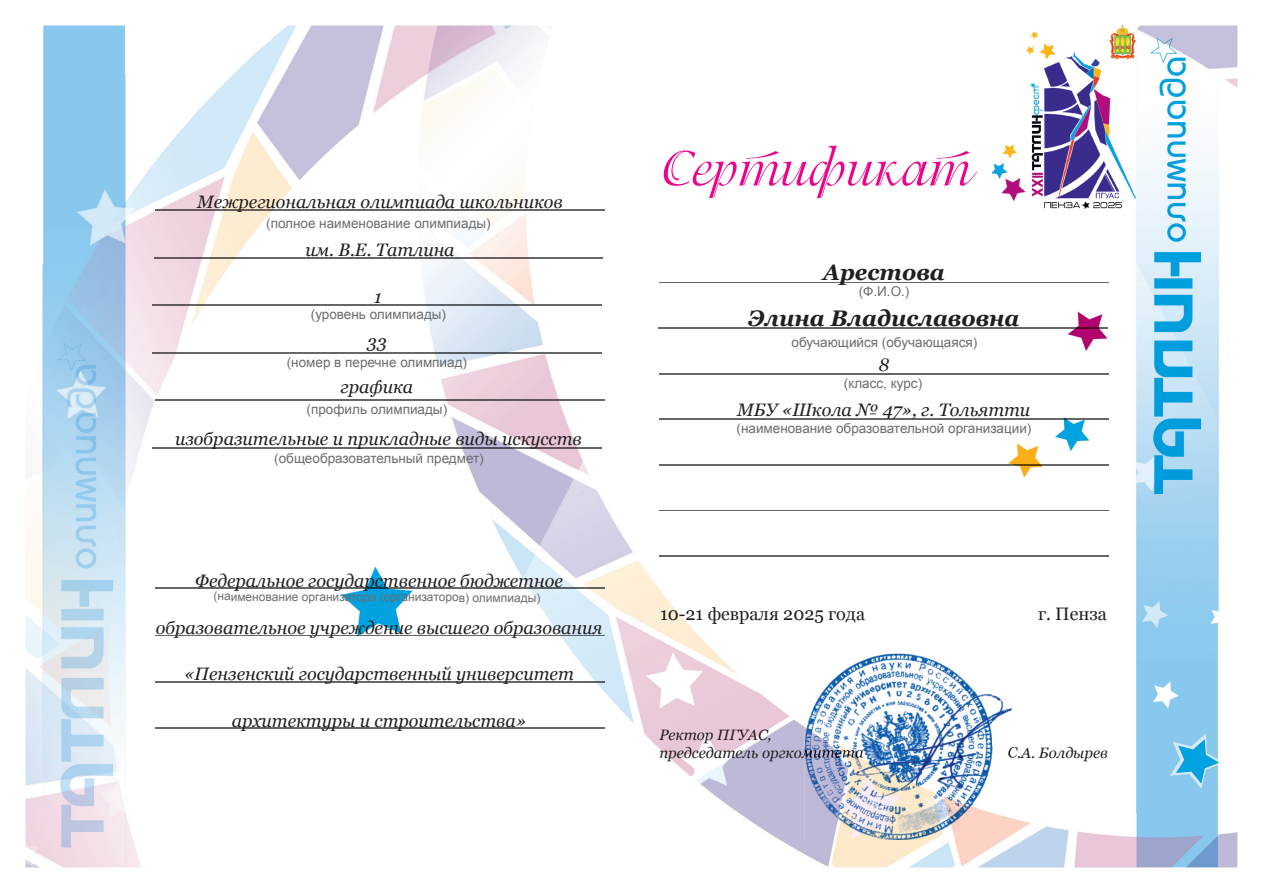
<style>
.page{position:relative;width:1263px;height:893px;background:#fff}
.page>*{position:absolute;margin:0;border:0;box-sizing:border-box;transform-origin:0 0}
.t1{font:54px "Isadora Cyr";color:#ed028c}
.t2{font:italic 700 22.5px/46.5px "Georgia";color:#231f20;text-align:center}
.t3{font:italic 18px "Georgia";color:#231f20}
.t4{font:18px "Georgia";color:#231f20}
.t5{font:italic 15px/18px "Georgia";color:#231f20}
.t6{font:13.5px "Arial";color:#6c6d70}
.t7{font:12px "Arial";letter-spacing:-.005em;color:#6c6d70}
</style>
<div class="page">
<img style="left:26px;top:26px;width:1211px;height:841px">
<img style="left:659px;top:282px;width:449px;height:1px">
<img style="left:156px;top:400px;width:448px;height:1px">
<img style="left:152px;top:447px;width:449px;height:1px">
<img style="left:156px;top:588px;width:448px;height:1px">
<img style="left:156px;top:635px;width:448px;height:1px">
<img style="left:156px;top:681px;width:448px;height:1px">
<img style="left:156px;top:727px;width:448px;height:1px">
<img style="left:156px;top:210px;width:448px;height:1px">
<img style="left:154px;top:257px;width:449px;height:1px">
<img style="left:152px;top:305px;width:449px;height:1px">
<img style="left:152px;top:352px;width:449px;height:1px">
<img style="left:659px;top:328px;width:448px;height:1px">
<img style="left:659px;top:419px;width:449px;height:1px">
<img style="left:659px;top:465px;width:449px;height:1px">
<img style="left:659px;top:510px;width:449px;height:1px">
<img style="left:659px;top:556px;width:449px;height:1px">
<img style="left:659px;top:373px;width:449px;height:1px">
<img style="left:805px;top:653px;width:187px;height:187px">
<img style="left:805px;top:746px;width:48px;height:15px">
<img style="left:853px;top:691px;width:163px;height:111px">
<img style="left:853px;top:746px;width:163px;height:15px">
<img style="left:992px;top:26px;width:143px;height:184px">
<p class="t3" style="left:197px;top:190px;width:367px">Межрегиональная олимпиада школьников</p>
<p class="t3" style="left:305px;top:238px;width:151px">им. В.Е. Татлина</p>
<p class="t3" style="left:374px;top:285px;width:9px">1</p>
<p class="t3" style="left:367px;top:330px;width:21px">33</p>
<p class="t6" style="left:266px;top:215px;width:226px">(полное наименование олимпиады)</p>
<p class="t6" style="left:311px;top:306px;width:137px">(уровень олимпиады)</p>
<p class="t6" style="left:287px;top:353px;width:182px">(номер в перечне олимпиад)</p>
<p class="t6" style="left:307px;top:401px;width:142px">(профиль олимпиады)</p>
<p class="t6" style="left:274px;top:449px;width:211px">(общеобразовательный предмет)</p>
<p class="t3" style="left:341px;top:375px;width:74px">графика</p>
<p class="t3" style="left:175px;top:427px;width:408px">изобразительные и прикладные виды искусств</p>
<p class="t3" style="left:195px;top:570px;width:369px">Федеральное государственное бюджетное</p>
<p class="t3" style="left:156px;top:616px;width:448px">образовательное учреждение высшего образования</p>
<p class="t3" style="left:184px;top:663px;width:391px">«Пензенский государственный университет</p>
<p class="t3" style="left:232px;top:709px;width:296px">архитектуры и строительства»</p>
<p class="t7" style="left:213px;top:589px;width:328px">(наименование организатора (организаторов) олимпиады)</p>
<h1 class="t1" style="left:661px;top:137px;width:312px">Сертификат</h1>
<p class="t2" style="left:748px;top:249px;width:273px">Арестова<br>Элина Владиславовна</p>
<p class="t3" style="left:878px;top:354px;width:12px">8</p>
<p class="t3" style="left:737px;top:399px;width:295px">МБУ «Школа № 47», г. Тольятти</p>
<p class="t6" style="left:859px;top:282px;width:52px">(Ф.И.О.)</p>
<p class="t6" style="left:791px;top:334px;width:187px">обучающийся (обучающаяся)</p>
<p class="t6" style="left:844px;top:375px;width:80px">(класс, курс)</p>
<p class="t6" style="left:736px;top:420px;width:296px">(наименование образовательной организации)</p>
<p class="t4" style="left:660px;top:602px;width:207px">10-21 февраля 2025 года</p>
<p class="t4" style="left:1038px;top:602px;width:70px">г. Пенза</p>
<p class="t5" style="left:659px;top:725px;width:206px">Ректор ПГУАС, председатель оргкомитета</p>
<p class="t5" style="left:1007px;top:743px;width:102px">С.А. Болдырев</p>
</div>
